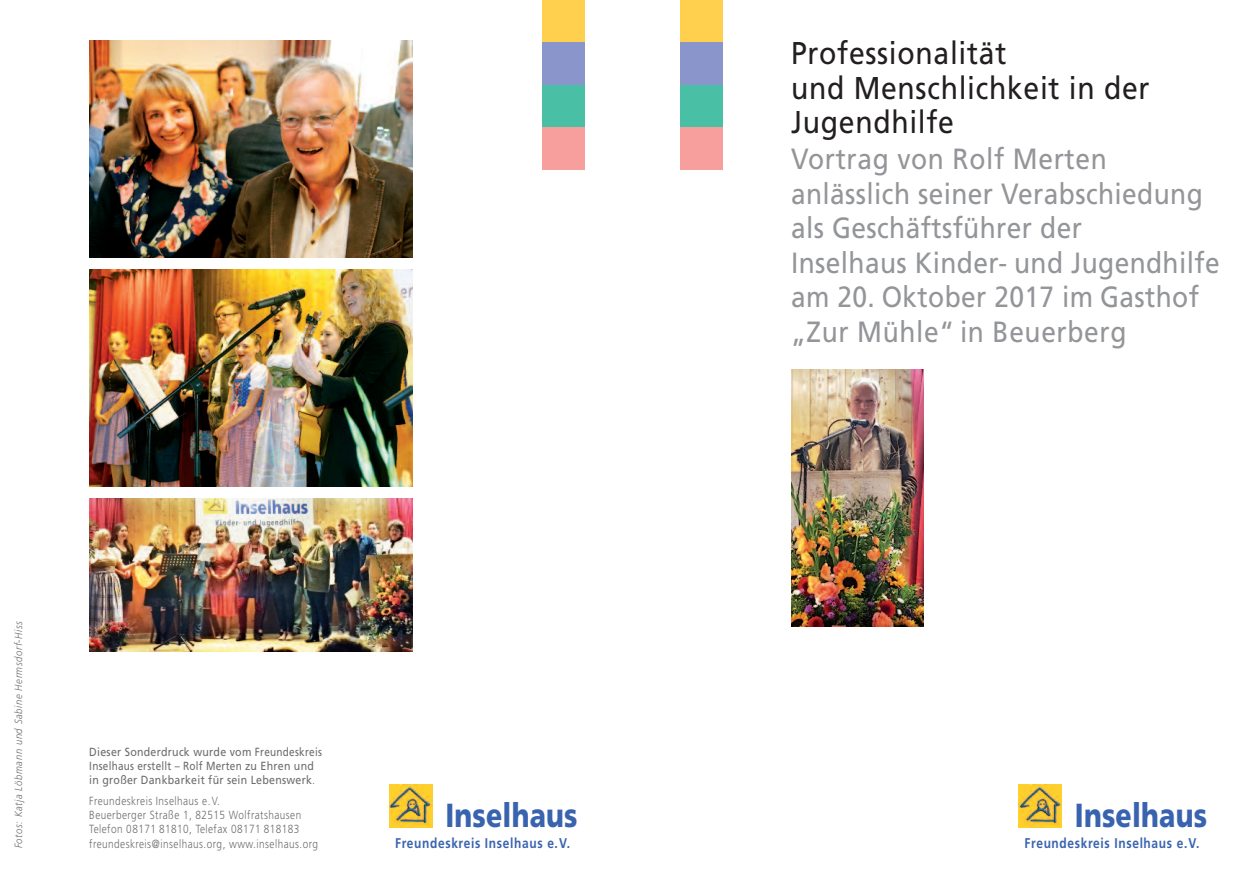
<style>
.page{position:relative;width:1259px;height:893px;background:#fff}
.page>*{position:absolute;margin:0;border:0;box-sizing:border-box;transform-origin:0 0}
.t1{font:900 33.3px "Frutiger";letter-spacing:.01em;color:#3a63af;scale:.8 1}
.t2{font:31.5px/34.5px "Frutiger";letter-spacing:.025em;color:#231f20;scale:.9 1}
.t3{font:29.25px/34.5px "Frutiger";letter-spacing:.015em;color:#939598;scale:.9 1}
.t4{font:700 14.1px "Frutiger";letter-spacing:.055em;color:#3a63af;scale:.85 1}
.t5{font:300 11.85px/14.1px "Frutiger";letter-spacing:.045em;color:#6c6d70;scale:.85 1}
.t6{font:11.85px/14.1px "Frutiger";letter-spacing:.025em;color:#6c6d70;scale:.9 1}
.t7{font:italic 300 10.5px "Frutiger";letter-spacing:.065em;color:#6c6d70;scale:.9 1}
.s1{font-weight:300}
</style>
<div class="page">
<div style="left:680px;top:0;width:43px;height:43px;background:#fed04e"></div>
<div style="left:680px;top:43px;width:43px;height:42px;background:#8a96cb"></div>
<div style="left:680px;top:85px;width:43px;height:43px;background:#49bfa5"></div>
<div style="left:680px;top:128px;width:43px;height:42px;background:#f69f9d"></div>
<img style="left:791px;top:370px;width:132px;height:257px">
<div style="left:542px;top:0;width:43px;height:43px;background:#fed04e"></div>
<div style="left:542px;top:43px;width:43px;height:42px;background:#8a96cb"></div>
<div style="left:542px;top:85px;width:43px;height:43px;background:#49bfa5"></div>
<div style="left:542px;top:128px;width:43px;height:42px;background:#f69f9d"></div>
<img style="left:89px;top:40px;width:323px;height:217px">
<img style="left:89px;top:499px;width:323px;height:153px">
<img style="left:89px;top:270px;width:323px;height:216px">
<img style="left:1018px;top:785px;width:44px;height:42px">
<img style="left:389px;top:785px;width:43px;height:42px">
<p class="t2" style="left:791px;top:38px;width:400px">Professionalität<br>und Menschlichkeit in der<br>Jugendhilfe</p>
<p class="t3" style="left:791px;top:144px;width:478px">Vortrag von Rolf Merten anlässlich seiner Verabschiedung als Geschäftsführer der<br>Inselhaus Kinder- und Jugendhilfe am 20. Oktober 2017 im Gasthof „Zur Mühle“ in Beuerberg</p>
<p class="t7" style="left:14px;top:848px;width:254px;rotate:-90deg">Fotos: Katja Löbmann und Sabine Hermsdorf-Hiss</p>
<p class="t6" style="left:89px;top:745px;width:260px">Dieser Sonderdruck wurde vom Freundeskreis<br>Inselhaus erstellt – Rolf Merten zu Ehren und in großer Dankbarkeit für sein Lebenswerk<span class="s1">.</span></p>
<p class="t5" style="left:89px;top:795px;width:271px">Freundeskreis Inselhaus e.V.<br>Beuerberger Straße 1, 82515 Wolfratshausen Telefon 08171 81810, Telefax 08171 818183 freundeskreis@inselhaus.org, www.inselhaus.org</p>
<p class="t1" style="left:1075px;top:802px;width:167px">Inselhaus</p>
<p class="t1" style="left:445px;top:802px;width:167px">Inselhaus</p>
<p class="t4" style="left:395px;top:837px;width:207px">Freundeskreis Inselhaus e.V.</p>
<p class="t4" style="left:1024px;top:837px;width:207px">Freundeskreis Inselhaus e.V.</p>
</div>
